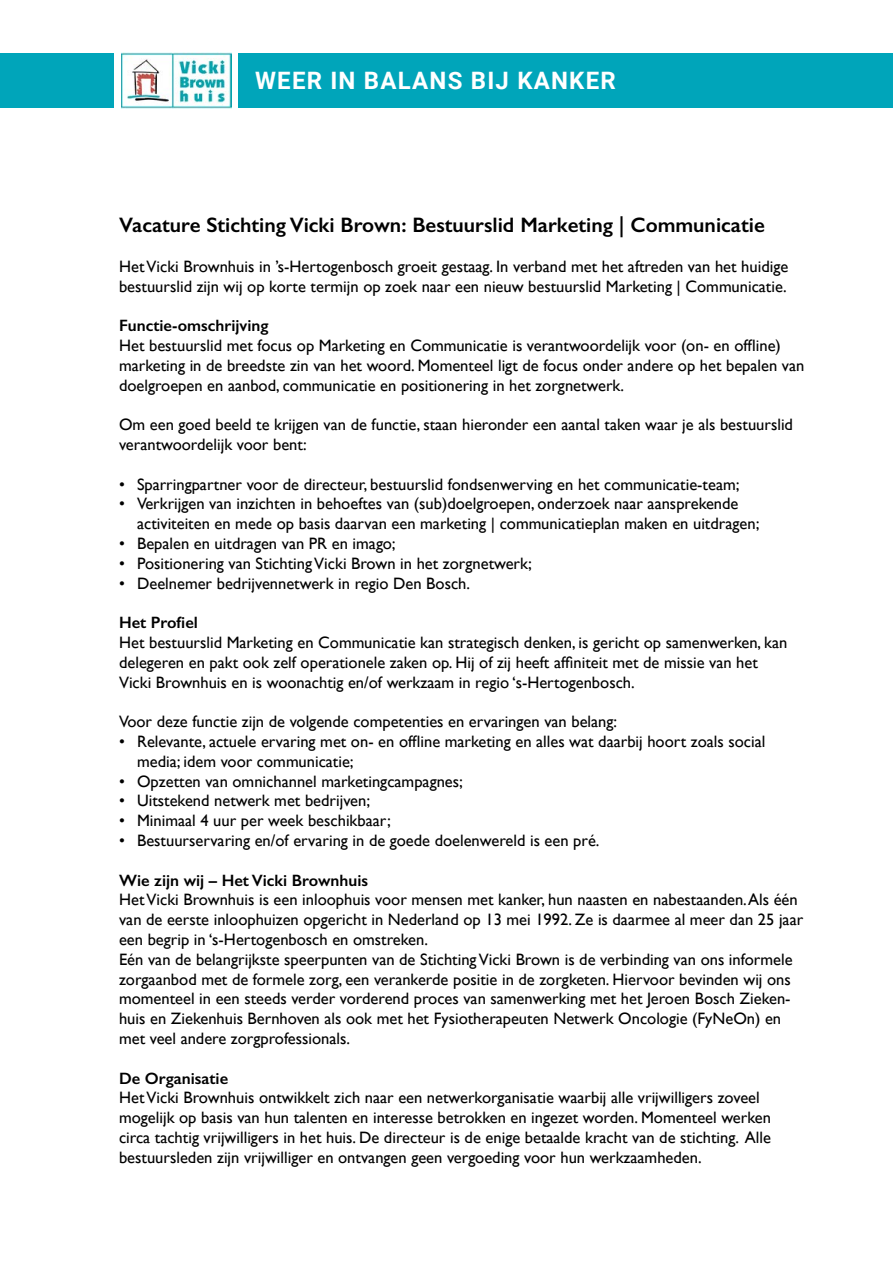
<style>
.page{position:relative;width:893px;height:1263px;background:#fff}
.page>*{position:absolute;margin:0;border:0;box-sizing:border-box;transform-origin:0 0}
.t1{font:700 24px "Roboto";letter-spacing:.05em;color:#fff}
.t2{font:600 21px "Gill Sans";color:#000}
.t3{font:16.5px/19.8px "Gill Sans";color:#000}
.t4{font:600 16.5px "Gill Sans";color:#000}
</style>
<div class="page">
<div style="left:0;top:53px;width:113px;height:54px;background:#00a5ba"></div>
<img style="left:121px;top:52px;width:111px;height:57px">
<div style="left:238px;top:53px;width:655px;height:54px;background:#00a5ba"></div>
<h1 class="t1" style="left:255px;top:64px;width:362px">WEER IN BALANS BIJ KANKER</h1>
<p class="t2" style="left:119px;top:212px;width:647px">Vacature Stichting Vicki Brown: Bestuurslid Marketing | Communicatie</p>
<p class="t3" style="left:119px;top:256px;width:671px">Het Vicki Brownhuis in ’s-Hertogenbosch groeit gestaag. In verband met het aftreden van het huidige bestuurslid zijn wij op korte termijn op zoek naar een nieuw bestuurslid Marketing | Communicatie.</p>
<p class="t4" style="left:119px;top:316px;width:151px">Functie-omschrijving</p>
<p class="t3" style="left:119px;top:335px;width:687px">Het bestuurslid met focus op Marketing en Communicatie is verantwoordelijk voor (on- en offline) marketing in de breedste zin van het woord. Momenteel ligt de focus onder andere op het bepalen van doelgroepen en aanbod, communicatie en positionering in het zorgnetwerk.</p>
<p class="t3" style="left:119px;top:414px;width:675px">Om een goed beeld te krijgen van de functie, staan hieronder een aantal taken waar je als bestuurslid verantwoordelijk voor bent:</p>
<p class="t3" style="left:119px;top:474px;width:622px">• Sparringpartner voor de directeur, bestuurslid fondsenwerving en het communicatie-team;</p>
<p class="t3" style="left:137px;top:494px;width:624px;text-indent:-18px">• Verkrijgen van inzichten in behoeftes van (sub)doelgroepen, onderzoek naar aansprekende activiteiten en mede op basis daarvan een marketing | communicatieplan maken en uitdragen;</p>
<p class="t3" style="left:119px;top:533px;width:278px">• Bepalen en uitdragen van PR en imago;</p>
<p class="t3" style="left:119px;top:553px;width:414px">• Positionering van Stichting Vicki Brown in het zorgnetwerk;</p>
<p class="t3" style="left:119px;top:573px;width:353px">• Deelnemer bedrijvennetwerk in regio Den Bosch.</p>
<p class="t4" style="left:119px;top:613px;width:80px">Het Profiel</p>
<p class="t3" style="left:119px;top:632px;width:670px">Het bestuurslid Marketing en Communicatie kan strategisch denken, is gericht op samenwerken, kan delegeren en pakt ook zelf operationele zaken op. Hij of zij heeft affiniteit met de missie van het<br>Vicki Brownhuis en is woonachtig en/of werkzaam in regio ‘s-Hertogenbosch.</p>
<p class="t3" style="left:119px;top:711px;width:500px">Voor deze functie zijn de volgende competenties en ervaringen van belang:</p>
<p class="t3" style="left:137px;top:731px;width:630px;text-indent:-18px">• Relevante, actuele ervaring met on- en offline marketing en alles wat daarbij hoort zoals social media; idem voor communicatie;</p>
<p class="t3" style="left:119px;top:771px;width:345px">• Opzetten van omnichannel marketingcampagnes;</p>
<p class="t3" style="left:119px;top:791px;width:253px">• Uitstekend netwerk met bedrijven;</p>
<p class="t3" style="left:119px;top:810px;width:273px">• Minimaal 4 uur per week beschikbaar;</p>
<p class="t3" style="left:119px;top:830px;width:482px">• Bestuurservaring en/of ervaring in de goede doelenwereld is een pré.</p>
<p class="t4" style="left:119px;top:870px;width:251px">Wie zijn wij – Het Vicki Brownhuis</p>
<p class="t3" style="left:119px;top:890px;width:686px">Het Vicki Brownhuis is een inloophuis voor mensen met kanker, hun naasten en nabestaanden. Als één van de eerste inloophuizen opgericht in Nederland op 13 mei 1992. Ze is daarmee al meer dan 25 jaar een begrip in ‘s-Hertogenbosch en omstreken.<br>Eén van de belangrijkste speerpunten van de Stichting Vicki Brown is de verbinding van ons informele zorgaanbod met de formele zorg, een verankerde positie in de zorgketen. Hiervoor bevinden wij ons momenteel in een steeds verder vorderend proces van samenwerking met het Jeroen Bosch Zieken&shy;huis en Ziekenhuis Bernhoven als ook met het Fysiotherapeuten Netwerk Oncologie (FyNeOn) en met veel andere zorgprofessionals.</p>
<p class="t4" style="left:119px;top:1068px;width:111px">De Organisatie</p>
<p class="t3" style="left:119px;top:1088px;width:654px">Het Vicki Brownhuis ontwikkelt zich naar een netwerkorganisatie waarbij alle vrijwilligers zoveel mogelijk op basis van hun talenten en interesse betrokken en ingezet worden. Momenteel werken circa tachtig vrijwilligers in het huis. De directeur is de enige betaalde kracht van de stichting. Alle bestuursleden zijn vrijwilliger en ontvangen geen vergoeding voor hun werkzaamheden.</p>
</div>
